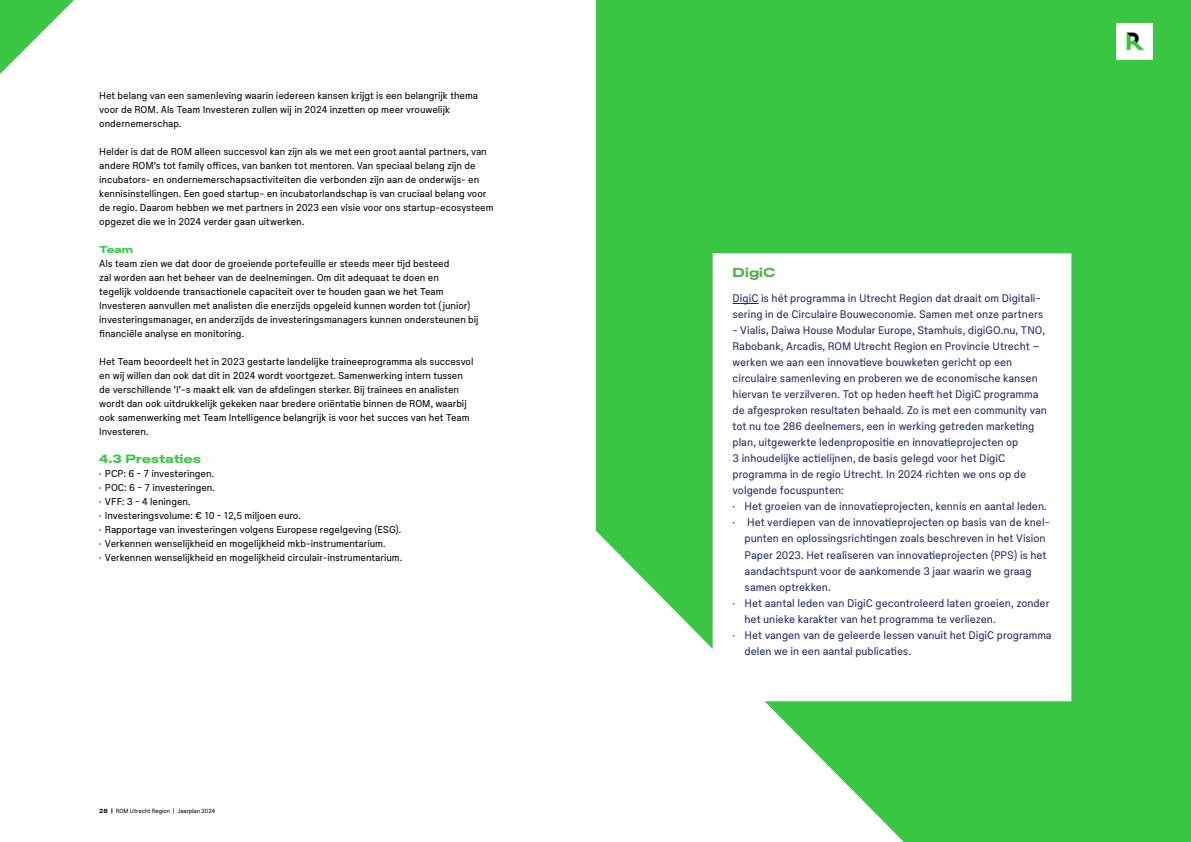
<style>
.page{position:relative;width:1191px;height:842px;background:#fff}
.page>*{position:absolute;margin:0;border:0;box-sizing:border-box;transform-origin:0 0}
.t1{font:13px "Plaid XL";letter-spacing:.01em;color:#54b049}
.t2{font:12px "Plaid XL";letter-spacing:-.01em;color:#39c643}
.t3{font:11px/16px "Plaid S";letter-spacing:-.005em;color:#20286d}
.t4{font:10px/14px "Plaid S";letter-spacing:-.005em;color:#000}
.t5{font:10px "Plaid XL";color:#39c643}
.t6{font:6px "Plaid S";letter-spacing:-.005em;color:#000}
.s1{font-family:"Plaid L"}
</style>
<div class="page">
<div style="left:595px;top:0;width:596px;height:842px;background:#39c643"></div>
<svg style="left:595px;top:0;width:308px;height:842px"></svg>
<div style="left:712px;top:253px;width:359px;height:448px;background:#fff"></div>
<svg style="left:732px;top:303px;width:26px;height:1px"></svg>
<img style="left:1116px;top:23px;width:36px;height:36px">
<svg style="left:0;top:0;width:74px;height:74px"></svg>
<p class="t4" style="left:99px;top:89px;width:380px">Het belang van een samenleving waarin iedereen kansen krijgt is een belangrijk thema voor de ROM. Als Team Investeren zullen wij in 2024 inzetten op meer vrouwelijk ondernemerschap.</p>
<p class="t4" style="left:99px;top:145px;width:396px">Helder is dat de ROM alleen succesvol kan zijn als we met een groot aantal partners, van andere ROM’s tot family offices, van banken tot mentoren. Van speciaal belang zijn de incubators- en ondernemerschapsactiviteiten die verbonden zijn aan de onderwijs- en kennisinstellingen. Een goed startup- en incubatorlandschap is van cruciaal belang voor de regio. Daarom hebben we met partners in 2023 een visie voor ons startup-ecosysteem opgezet die we in 2024 verder gaan uitwerken.</p>
<p class="t5" style="left:99px;top:243px;width:35px">Team</p>
<p class="t4" style="left:99px;top:257px;width:381px">Als team zien we dat door de groeiende portefeuille er steeds meer tijd besteed<br>zal worden aan het beheer van de deelnemingen. Om dit adequaat te doen en<br>tegelijk voldoende transactionele capaciteit over te houden gaan we het Team Investeren aanvullen met analisten die enerzijds opgeleid kunnen worden tot (junior) investeringsmanager, en anderzijds de investeringsmanagers kunnen ondersteunen bij financiële analyse en monitoring.</p>
<p class="t4" style="left:99px;top:355px;width:376px">Het Team beoordeelt het in 2023 gestarte landelijke traineeprogramma als succesvol en wij willen dan ook dat dit in 2024 wordt voortgezet. Samenwerking intern tussen de verschillende ‘I’-s maakt elk van de afdelingen sterker. Bij trainees en analisten wordt dan ook uitdrukkelijk gekeken naar bredere oriëntatie binnen de ROM, waarbij ook samenwerking met Team Intelligence belangrijk is voor het succes van het Team Investeren.</p>
<p class="t2" style="left:99px;top:451px;width:103px">4.3 Prestaties</p>
<p class="t4" style="left:99px;top:467px;width:116px">• PCP: 6 - 7 investeringen.</p>
<p class="t4" style="left:99px;top:481px;width:117px">• POC: 6 - 7 investeringen.</p>
<p class="t4" style="left:99px;top:495px;width:93px">• VFF: 3 - 4 leningen.</p>
<p class="t4" style="left:99px;top:509px;width:203px">• Investeringsvolume: € 10 - 12,5 miljoen euro.</p>
<p class="t4" style="left:99px;top:523px;width:303px">• Rapportage van investeringen volgens Europese regelgeving (ESG).</p>
<p class="t4" style="left:99px;top:537px;width:288px">• Verkennen wenselijkheid en mogelijkheid mkb-instrumentarium.</p>
<p class="t4" style="left:99px;top:551px;width:304px">• Verkennen wenselijkheid en mogelijkheid circulair-instrumentarium.</p>
<p class="t6" style="left:99px;top:807px;width:117px"><span class="s1">28 |</span> ROM Utrecht Region | Jaarplan 2024</p>
<h1 class="t1" style="left:732px;top:264px;width:45px">DigiC</h1>
<p class="t3" style="left:732px;top:291px;width:312px">DigiC is hét programma in Utrecht Region dat draait om Digitali&shy;sering in de Circulaire Bouweconomie. Samen met onze partners</p>
<p class="t3" style="left:732px;top:323px;width:316px">- Vialis, Daiwa House Modular Europe, Stamhuis, digiGO.nu, TNO, Rabobank, Arcadis, ROM Utrecht Region en Provincie Utrecht – werken we aan een innovatieve bouwketen gericht op een circulaire samenleving en proberen we de economische kansen hiervan te verzilveren. Tot op heden heeft het DigiC programma de afgesproken resultaten behaald. Zo is met een community van tot nu toe 286 deelnemers, een in werking getreden marketing plan, uitgewerkte ledenpropositie en innovatieprojecten op<br>3 inhoudelijke actielijnen, de basis gelegd voor het DigiC programma in de regio Utrecht. In 2024 richten we ons op de volgende focuspunten:</p>
<p class="t3" style="left:732px;top:499px;width:316px">• Het groeien van de innovatieprojecten, kennis en aantal leden.</p>
<p class="t3" style="left:744px;top:515px;width:307px;text-indent:-12px">• Het verdiepen van de innovatieprojecten op basis van de knel&shy;punten en oplossingsrichtingen zoals beschreven in het Vision Paper 2023. Het realiseren van innovatieprojecten (PPS) is het aandachtspunt voor de aankomende 3 jaar waarin we graag samen optrekken.</p>
<p class="t3" style="left:744px;top:595px;width:306px;text-indent:-12px">• Het aantal leden van DigiC gecontroleerd laten groeien, zonder het unieke karakter van het programma te verliezen.</p>
<p class="t3" style="left:744px;top:627px;width:309px;text-indent:-12px">• Het vangen van de geleerde lessen vanuit het DigiC programma delen we in een aantal publicaties.</p>
</div>
